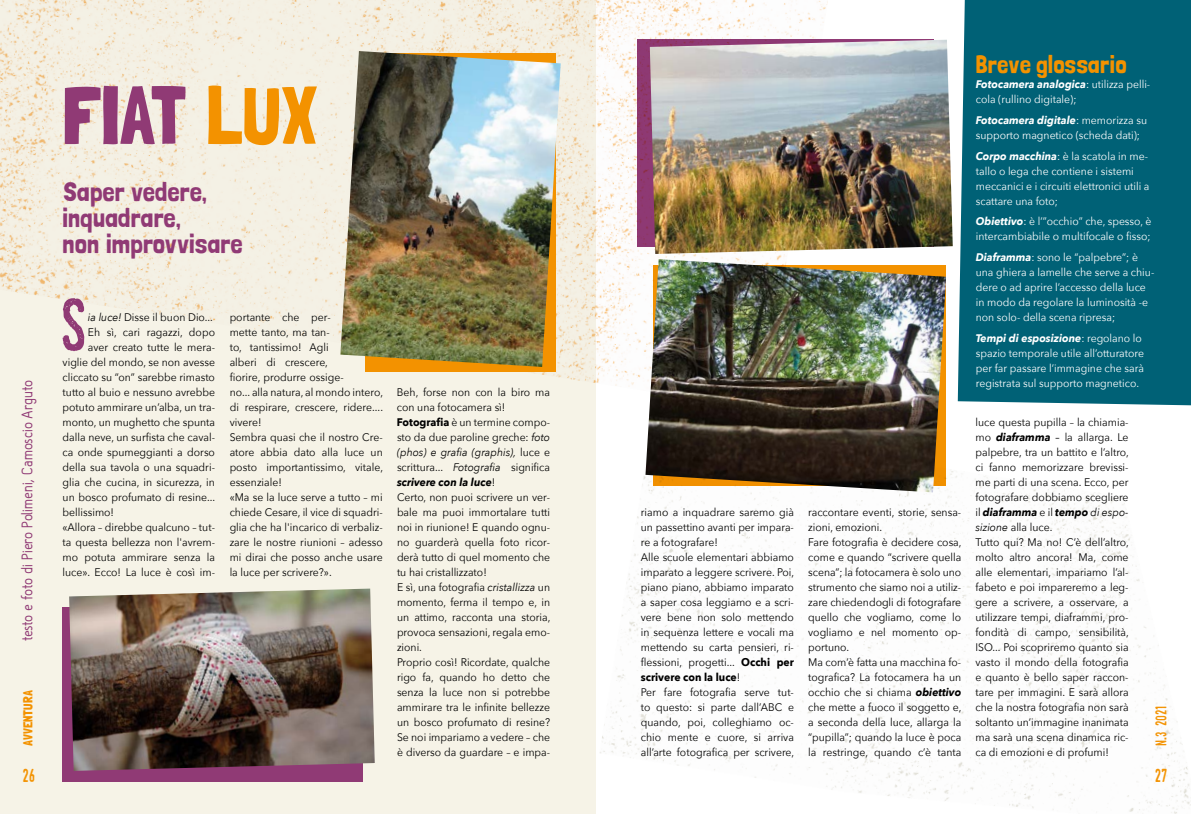
<style>
.page{position:relative;width:1191px;height:814px;background:#fff}
.page>*{position:absolute;margin:0;border:0;box-sizing:border-box;transform-origin:0 0}
.t1{font:82px "Londrina Solid";letter-spacing:-.015em;color:#903a75}
.t2{font:72.7px "Swistblnk Monthoers";color:#903a75}
.t3{font:27px/26px "Londrina Solid";color:#903a75}
.t4{font:25px "Londrina Solid";color:#f39200}
.t5{font:18px "Swistblnk Monthoers";color:#f39200}
.t6{font:16px "Hallo Sans";letter-spacing:-.01em;color:#903a75}
.t7{font:15px "Swistblnk Monthoers";color:#f39200}
.t8{font:13px "Londrina Solid";color:#f39200}
.t9{font:11px/15px "Avenir Next";color:#000;scale:.95 1}
.t10{font:11px/15px "Avenir Next";color:#fff;scale:.95 1}
.s1{color:#f39200}
.s2{font-style:italic}
.s3{font-weight:700}
.s4{font-weight:700;font-style:italic}
.s5{font-family:"Londrina Solid"}
</style>
<div class="page">
<img style="left:600px;top:471px;width:591px;height:343px">
<div style="left:0;top:0;width:595px;height:814px;background:#f6f3e7"></div>
<img style="left:0;top:0;width:828px;height:409px">
<div style="left:957px;top:0;width:234px;height:405px;background:#006176"></div>
<img style="left:650px;top:40px;width:302px;height:214px">
<img style="left:645px;top:259px;width:301px;height:233px">
<div style="left:62px;top:607px;width:300px;height:175px;background:#903a75"></div>
<img style="left:69px;top:588px;width:306px;height:182px">
<img style="left:340px;top:51px;width:221px;height:316px">
<h3 class="t6" style="left:19px;top:641px;width:262px;rotate:-90deg">testo e foto di Piero Polimeni, Camoscio Arguto</h3>
<p class="t8" style="left:20px;top:746px;width:57px;rotate:-90deg">AVVENTURA</p>
<h3 class="t5" style="left:23px;top:764px;width:14px">26</h3>
<h1 class="t1" style="left:62px;top:67px;width:258px">FIAT <span class="s1">LUX</span></h1>
<h3 class="t3" style="left:62px;top:178px;width:182px">Saper vedere, inquadrare,<br>non improvvisare</h3>
<h2 class="t2" style="left:59px;top:280px;width:30px">s</h2>
<p class="t9" style="left:88px;top:309px;width:133px"><span class="s2">ia luce!</span> Disse il buon Dio...</p>
<p class="t9" style="left:88px;top:324px;width:135px">Eh sì, cari ragazzi, dopo</p>
<p class="t9" style="left:88px;top:339px;width:135px">aver creato tutte le mera-</p>
<p class="t9" style="left:63px;top:354px;width:162px">viglie del mondo, se non avesse</p>
<p class="t9" style="left:63px;top:369px;width:162px">cliccato su “on” sarebbe rimasto</p>
<p class="t9" style="left:63px;top:384px;width:162px">tutto al buio e nessuno avrebbe</p>
<p class="t9" style="left:63px;top:399px;width:162px">potuto ammirare un’alba, un tra-</p>
<p class="t9" style="left:63px;top:414px;width:162px">monto, un mughetto che spunta</p>
<p class="t9" style="left:63px;top:429px;width:162px">dalla neve, un surfista che caval-</p>
<p class="t9" style="left:63px;top:444px;width:162px">ca onde spumeggianti a dorso</p>
<p class="t9" style="left:63px;top:459px;width:162px">della sua tavola o una squadri-</p>
<p class="t9" style="left:63px;top:474px;width:162px">glia che cucina, in sicurezza, in</p>
<p class="t9" style="left:63px;top:489px;width:162px">un bosco profumato di resine...</p>
<p class="t9" style="left:63px;top:504px;width:56px">bellissimo!</p>
<p class="t9" style="left:63px;top:519px;width:162px">«Allora – direbbe qualcuno – tut-</p>
<p class="t9" style="left:63px;top:534px;width:162px">ta questa bellezza non l'avrem-</p>
<p class="t9" style="left:63px;top:549px;width:162px">mo potuta ammirare senza la</p>
<p class="t9" style="left:63px;top:564px;width:162px">luce». Ecco! La luce è così im-</p>
<p class="t9" style="left:230px;top:309px;width:163px">portante che per-<br>mette tanto, ma tan-<br>to, tantissimo! Agli<br>alberi di crescere,<br>fiorire, produrre ossige-<br>no... alla natura, al mondo intero, di respirare, crescere, ridere.... vivere!<br>Sembra quasi che il nostro Cre&shy;atore abbia dato alla luce un posto importantissimo, vitale, essenziale!<br>«Ma se la luce serve a tutto – mi chiede Cesare, il vice di squadri&shy;glia che ha l'incarico di verbaliz&shy;zare le nostre riunioni – adesso mi dirai che posso anche usare la luce per scrivere?».</p>
<p class="t9" style="left:397px;top:384px;width:163px">Beh, forse non con la biro ma con una fotocamera sì!<br><span class="s3">Fotografia</span> è un termine compo&shy;sto da due paroline greche: <span class="s2">foto (phos) e grafia (graphis),</span> luce e scrittura... <span class="s2">Fotografia</span> significa <span class="s4">scrivere con la luce</span>!<br>Certo, non puoi scrivere un ver&shy;bale ma puoi immortalare tutti noi in riunione! E quando ognu&shy;no guarderà quella foto ricor&shy;derà tutto di quel momento che tu hai cristallizzato!<br>E sì, una fotografia <span class="s2">cristallizza</span> un momento, ferma il tempo e, in un attimo, racconta una storia, provoca sensazioni, regala emo&shy;zioni.<br>Proprio così! Ricordate, qualche rigo fa, quando ho detto che senza la luce non si potrebbe ammirare tra le infinite bellezze un bosco profumato di resine?<br>Se noi impariamo a vedere – che è diverso da guardare – e impa-</p>
<p class="t9" style="left:641px;top:504px;width:163px">riamo a inquadrare saremo già un passettino avanti per impara&shy;re a fotografare!<br>Alle scuole elementari abbiamo imparato a leggere scrivere. Poi, piano piano, abbiamo imparato a saper cosa leggiamo e a scri&shy;vere bene non solo mettendo in sequenza lettere e vocali ma mettendo su carta pensieri, ri&shy;flessioni, progetti... <span class="s3">Occhi per scrivere con la luce</span>!<br>Per fare fotografia serve tut&shy;to questo: si parte dall’ABC e quando, poi, colleghiamo oc&shy;chio mente e cuore, si arriva all’arte fotografica per scrivere,</p>
<p class="t9" style="left:808px;top:504px;width:163px">raccontare eventi, storie, sensa&shy;zioni, emozioni.<br>Fare fotografia è decidere cosa, come e quando “scrivere quella scena”; la fotocamera è solo uno strumento che siamo noi a utiliz&shy;zare chiedendogli di fotografare quello che vogliamo, come lo vogliamo e nel momento op&shy;portuno.<br>Ma com’è fatta una macchina fo&shy;tografica? La fotocamera ha un occhio che si chiama <span class="s4">obiettivo </span>che mette a fuoco il soggetto e, a seconda della luce, allarga la “pupilla”; quando la luce è poca la restringe, quando c’è tanta</p>
<h3 class="t4" style="left:975px;top:50px;width:152px">Breve glossario</h3>
<p class="t10" style="left:975px;top:76px;width:185px"><span class="s4">Fotocamera analogica</span>: utilizza pelli&shy;cola (rullino digitale);</p>
<p class="t10" style="left:975px;top:112px;width:182px"><span class="s4">Fotocamera digitale</span>: memorizza su supporto magnetico (scheda dati);</p>
<p class="t10" style="left:975px;top:148px;width:184px"><span class="s4">Corpo macchina</span>: è la scatola in me&shy;tallo o lega che contiene i sistemi meccanici e i circuiti elettronici utili a scattare una foto;</p>
<p class="t10" style="left:975px;top:213px;width:186px"><span class="s4">Obiettivo</span>: è l’”occhio” che, spesso, è intercambiabile o multifocale o fisso;</p>
<p class="t10" style="left:975px;top:249px;width:189px"><span class="s4">Diaframma</span>: sono le “palpebre”; è una ghiera a lamelle che serve a chiu&shy;dere o ad aprire l’accesso della luce in modo da regolare la luminosità -e non solo- della scena ripresa;</p>
<p class="t10" style="left:975px;top:330px;width:178px"><span class="s4">Tempi di esposizione</span>: regolano lo spazio temporale utile all’otturatore per far passare l’immagine che sarà registrata sul supporto magnetico.</p>
<p class="t9" style="left:975px;top:414px;width:163px">luce questa pupilla – la chiamia&shy;mo <span class="s4">diaframma</span> <span class="s2">–</span> la allarga. Le palpebre, tra un battito e l’altro, ci fanno memorizzare brevissi&shy;me parti di una scena. Ecco, per fotografare dobbiamo scegliere il <span class="s4">diaframma</span> e il <span class="s4">tempo</span> <span class="s2">di espo&shy;sizione</span> alla luce.<br>Tutto qui? Ma no! C’è dell’altro, molto altro ancora! Ma, come alle elementari, impariamo l’al&shy;fabeto e poi impareremo a leg&shy;gere a scrivere, a osservare, a utilizzare tempi, diaframmi, pro&shy;fondità di campo, sensibilità,<br>ISO... Poi scopriremo quanto sia vasto il mondo della fotografia e quanto è bello saper raccon&shy;tare per immagini. E sarà allora che la nostra fotografia non sarà soltanto un’immagine inanimata ma sarà una scena dinamica ric&shy;ca di emozioni e di profumi!</p>
<h3 class="t7" style="left:1151px;top:746px;width:42px;rotate:-90deg">n<span class="s5">.</span>3 2021</h3>
<h3 class="t5" style="left:1154px;top:764px;width:14px">27</h3>
</div>
